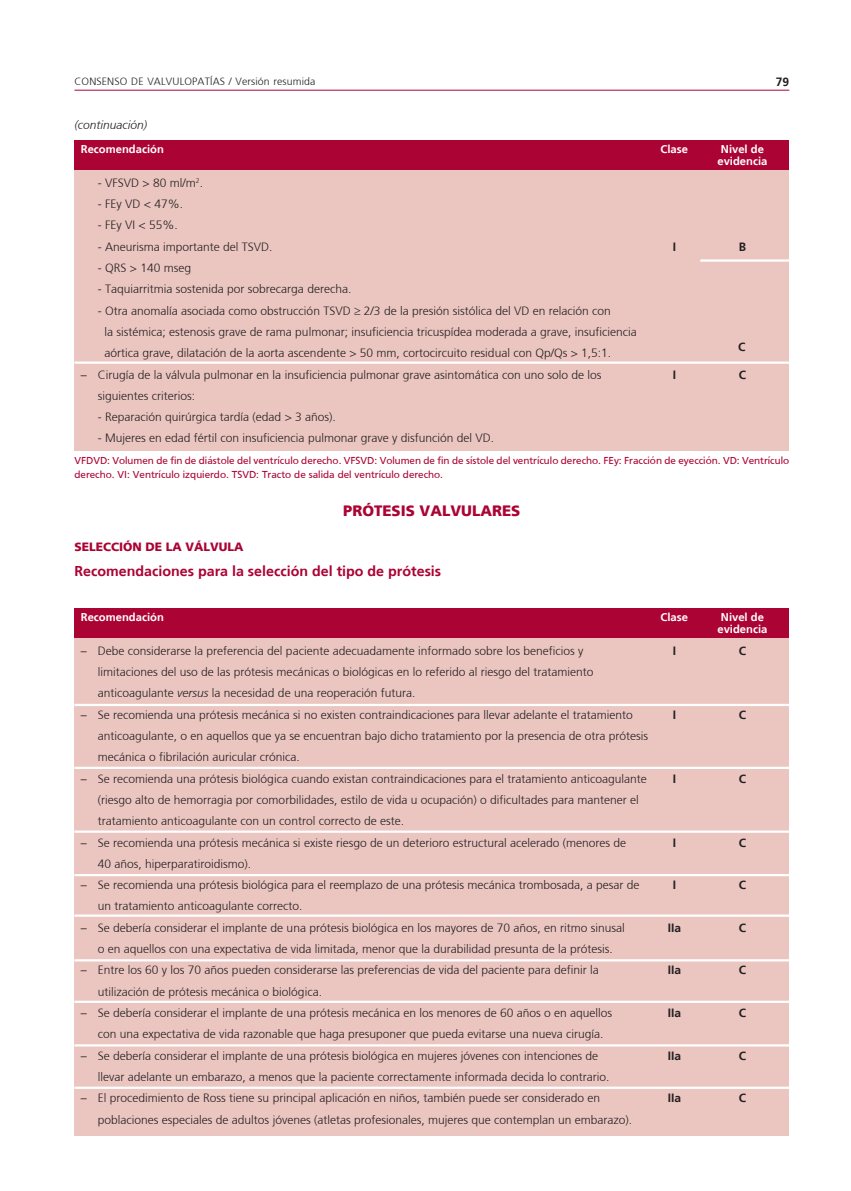
<style>
.page{position:relative;width:851px;height:1191px;background:#fff}
.page>*{position:absolute;margin:0;border:0;box-sizing:border-box;transform-origin:0 0}
.subtit{font:900 15px "Frutiger";color:#ab0333}
.subtit1n{font:700 14.25px "Frutiger";color:#ab0333}
.tabla{font:300 12px "Frutiger";color:#231f20}
.tabla-2{font:700 12px "Frutiger";color:#231f20}
.subtit-2{font:900 12px "Frutiger";color:#ab0333}
.tabla-3{font:italic 300 12px "Frutiger";color:#231f20}
.tabla-4{font:700 11.25px/12px "Frutiger";color:#fff;text-align:center}
.tabla_pie{font:10.5px/13.5px "Frutiger";color:#ab0333}
.t1{font:300 10.5px "Frutiger";letter-spacing:.015em;color:#231f20}
.s1{font-style:italic}
</style>
<div class="page">
<hr style="left:74px;top:90px;width:715px;height:1px;background:#ab0333">
<div style="left:74px;top:637px;width:715px;height:498px;background:#ebc6c1"></div>
<div style="left:74px;top:608px;width:715px;height:29px;background:#ab0333"></div>
<hr style="left:74px;top:704px;width:719px;height:2px;background:#fff">
<hr style="left:74px;top:766px;width:719px;height:3px;background:#fff">
<hr style="left:74px;top:830px;width:719px;height:2px;background:#fff">
<hr style="left:74px;top:874px;width:719px;height:2px;background:#fff">
<hr style="left:74px;top:914px;width:719px;height:2px;background:#fff">
<hr style="left:74px;top:959px;width:719px;height:2px;background:#fff">
<hr style="left:74px;top:1000px;width:719px;height:3px;background:#fff">
<hr style="left:74px;top:1044px;width:719px;height:2px;background:#fff">
<hr style="left:74px;top:1086px;width:719px;height:3px;background:#fff">
<div style="left:74px;top:169px;width:715px;height:281px;background:#ebc6c1"></div>
<div style="left:74px;top:140px;width:715px;height:29px;background:#ab0333"></div>
<hr style="left:700px;top:259px;width:89px;height:3px;background:#fff">
<hr style="left:74px;top:361px;width:719px;height:3px;background:#fff">
<p class="t1" style="left:74px;top:76px;width:242px">CONSENSO DE VALVULOPATÍAS / Versión resumida</p>
<p class="tabla-2" style="left:775px;top:75px;width:15px">79</p>
<p class="tabla-3" style="left:74px;top:118px;width:74px">(continuación)</p>
<p class="tabla-4" style="left:81px;top:143px;width:85px">Recomendación</p>
<p class="tabla-4" style="left:660px;top:143px;width:29px">Clase</p>
<p class="tabla-4" style="left:717px;top:143px;width:52px">Nivel de evidencia</p>
<p class="tabla" style="left:98px;top:176px;width:107px">- VFSVD &gt; 80 ml/m<sup>2</sup>.</p>
<p class="tabla" style="left:98px;top:197px;width:87px">- FEy VD &lt; 47%.</p>
<p class="tabla" style="left:98px;top:218px;width:81px">- FEy VI &lt; 55%.</p>
<p class="tabla" style="left:98px;top:240px;width:176px">- Aneurisma importante del TSVD.</p>
<p class="tabla-2" style="left:672px;top:239px;width:5px">I</p>
<p class="tabla-2" style="left:738px;top:239px;width:9px">B</p>
<p class="tabla" style="left:98px;top:261px;width:95px">- QRS &gt; 140 mseg</p>
<p class="tabla" style="left:98px;top:282px;width:255px">- Taquiarritmia sostenida por sobrecarga derecha.</p>
<p class="tabla" style="left:98px;top:304px;width:514px">- Otra anomalía asociada como obstrucción TSVD ≥ 2/3 de la presión sistólica del VD en relación con</p>
<p class="tabla" style="left:104px;top:325px;width:534px">la sistémica; estenosis grave de rama pulmonar; insuficiencia tricuspídea moderada a grave, insuficiencia</p>
<p class="tabla" style="left:104px;top:346px;width:508px">aórtica grave, dilatación de la aorta ascendente &gt; 50 mm, cortocircuito residual con Qp/Qs &gt; 1,5:1.</p>
<p class="tabla" style="left:81px;top:367px;width:522px">– Cirugía de la válvula pulmonar en la insuficiencia pulmonar grave asintomática con uno solo de los</p>
<p class="tabla-2" style="left:672px;top:367px;width:5px">I</p>
<p class="tabla-2" style="left:738px;top:367px;width:9px">C</p>
<p class="tabla" style="left:98px;top:389px;width:99px">siguientes criterios:</p>
<p class="tabla" style="left:98px;top:410px;width:239px">- Reparación quirúrgica tardía (edad &gt; 3 años).</p>
<p class="tabla" style="left:98px;top:431px;width:398px">- Mujeres en edad fértil con insuficiencia pulmonar grave y disfunción del VD.</p>
<p class="tabla_pie" style="left:74px;top:454px;width:716px">VFDVD: Volumen de fin de diástole del ventrículo derecho. VFSVD: Volumen de fin de sístole del ventrículo derecho. FEy: Fracción de eyección. VD: Ventrículo derecho. VI: Ventrículo izquierdo. TSVD: Tracto de salida del ventrículo derecho.</p>
<p class="tabla-2" style="left:738px;top:340px;width:9px">C</p>
<p class="subtit" style="left:343px;top:502px;width:179px">PRÓTESIS VALVULARES</p>
<p class="subtit-2" style="left:74px;top:539px;width:171px">SELECCIÓN DE LA VÁLVULA</p>
<p class="subtit1n" style="left:74px;top:563px;width:368px">Recomendaciones para la selección del tipo de prótesis</p>
<p class="tabla-4" style="left:81px;top:611px;width:85px">Recomendación</p>
<p class="tabla-4" style="left:660px;top:611px;width:29px">Clase</p>
<p class="tabla-4" style="left:717px;top:611px;width:52px">Nivel de evidencia</p>
<p class="tabla" style="left:81px;top:644px;width:504px">– Debe considerarse la preferencia del paciente adecuadamente informado sobre los beneficios y</p>
<p class="tabla-2" style="left:672px;top:643px;width:5px">I</p>
<p class="tabla-2" style="left:738px;top:643px;width:9px">C</p>
<p class="tabla" style="left:98px;top:665px;width:497px">limitaciones del uso de las prótesis mecánicas o biológicas en lo referido al riesgo del tratamiento</p>
<p class="tabla" style="left:98px;top:686px;width:319px">anticoagulante <span class="s1">versus</span> la necesidad de una reoperación futura.</p>
<p class="tabla" style="left:81px;top:707px;width:553px">– Se recomienda una prótesis mecánica si no existen contraindicaciones para llevar adelante el tratamiento</p>
<p class="tabla-2" style="left:672px;top:707px;width:5px">I</p>
<p class="tabla-2" style="left:738px;top:707px;width:9px">C</p>
<p class="tabla" style="left:98px;top:729px;width:552px">anticoagulante, o en aquellos que ya se encuentran bajo dicho tratamiento por la presencia de otra prótesis</p>
<p class="tabla" style="left:98px;top:750px;width:203px">mecánica o fibrilación auricular crónica.</p>
<p class="tabla" style="left:81px;top:771px;width:567px">– Se recomienda una prótesis biológica cuando existan contraindicaciones para el tratamiento anticoagulante</p>
<p class="tabla-2" style="left:672px;top:771px;width:5px">I</p>
<p class="tabla-2" style="left:738px;top:771px;width:9px">C</p>
<p class="tabla" style="left:98px;top:793px;width:542px">(riesgo alto de hemorragia por comorbilidades, estilo de vida u ocupación) o dificultades para mantener el</p>
<p class="tabla" style="left:98px;top:814px;width:308px">tratamiento anticoagulante con un control correcto de este.</p>
<p class="tabla" style="left:81px;top:835px;width:547px">– Se recomienda una prótesis mecánica si existe riesgo de un deterioro estructural acelerado (menores de</p>
<p class="tabla-2" style="left:672px;top:835px;width:5px">I</p>
<p class="tabla-2" style="left:738px;top:835px;width:9px">C</p>
<p class="tabla" style="left:98px;top:857px;width:155px">40 años, hiperparatiroidismo).</p>
<p class="tabla" style="left:81px;top:878px;width:560px">– Se recomienda una prótesis biológica para el reemplazo de una prótesis mecánica trombosada, a pesar de</p>
<p class="tabla-2" style="left:672px;top:878px;width:5px">I</p>
<p class="tabla-2" style="left:738px;top:878px;width:9px">C</p>
<p class="tabla" style="left:98px;top:899px;width:206px">un tratamiento anticoagulante correcto.</p>
<p class="tabla" style="left:81px;top:920px;width:545px">– Se debería considerar el implante de una prótesis biológica en los mayores de 70 años, en ritmo sinusal</p>
<p class="tabla-2" style="left:667px;top:920px;width:15px">IIa</p>
<p class="tabla-2" style="left:738px;top:920px;width:9px">C</p>
<p class="tabla" style="left:98px;top:942px;width:516px">o en aquellos con una expectativa de vida limitada, menor que la durabilidad presunta de la prótesis.</p>
<p class="tabla" style="left:81px;top:963px;width:519px">– Entre los 60 y los 70 años pueden considerarse las preferencias de vida del paciente para definir la</p>
<p class="tabla-2" style="left:667px;top:963px;width:15px">IIa</p>
<p class="tabla-2" style="left:738px;top:963px;width:9px">C</p>
<p class="tabla" style="left:98px;top:984px;width:226px">utilización de prótesis mecánica o biológica.</p>
<p class="tabla" style="left:81px;top:1006px;width:533px">– Se debería considerar el implante de una prótesis mecánica en los menores de 60 años o en aquellos</p>
<p class="tabla-2" style="left:667px;top:1005px;width:15px">IIa</p>
<p class="tabla-2" style="left:738px;top:1005px;width:9px">C</p>
<p class="tabla" style="left:98px;top:1027px;width:507px">con una expectativa de vida razonable que haga presuponer que pueda evitarse una nueva cirugía.</p>
<p class="tabla" style="left:81px;top:1048px;width:519px">– Se debería considerar el implante de una prótesis biológica en mujeres jóvenes con intenciones de</p>
<p class="tabla-2" style="left:667px;top:1048px;width:15px">IIa</p>
<p class="tabla-2" style="left:738px;top:1048px;width:9px">C</p>
<p class="tabla" style="left:98px;top:1070px;width:513px">llevar adelante un embarazo, a menos que la paciente correctamente informada decida lo contrario.</p>
<p class="tabla" style="left:81px;top:1091px;width:521px">– El procedimiento de Ross tiene su principal aplicación en niños, también puede ser considerado en</p>
<p class="tabla-2" style="left:667px;top:1091px;width:15px">IIa</p>
<p class="tabla-2" style="left:738px;top:1091px;width:9px">C</p>
<p class="tabla" style="left:98px;top:1112px;width:536px">poblaciones especiales de adultos jóvenes (atletas profesionales, mujeres que contemplan un embarazo).</p>
</div>
